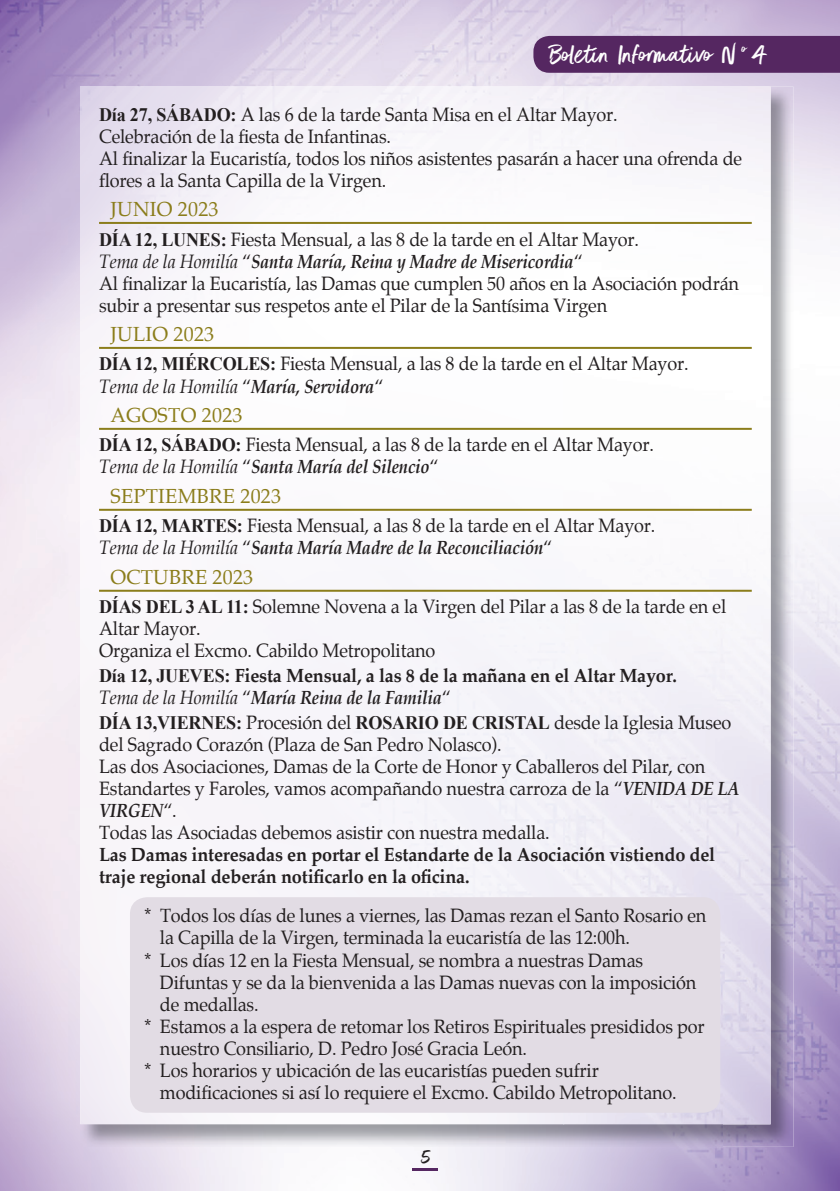
<style>
.page{position:relative;width:840px;height:1191px;background:#fff}
.page>*{position:absolute;margin:0;border:0;box-sizing:border-box;transform-origin:0 0}
.t1{font:32px "Better Times";color:#fff}
.t2{font:23px "Better Times";color:#231f20}
.t3{font:20px "Palatino";letter-spacing:.01em;color:#8b7d1b}
.t4{font:19px/22px "Palatino";letter-spacing:-.01em;color:#231f20;scale:.95 1}
.t5{font:700 19px/22px "Palatino";letter-spacing:-.01em;color:#231f20;scale:.95 1}
.s1{font-family:"Times New Roman";font-weight:700}
.s2{font-style:italic}
.s3{font-weight:700;font-style:italic}
.s4{font-family:"Times New Roman"}
.s5{font-weight:400;font-style:italic}
.s6{font-weight:400}
</style>
<div class="page">
<img style="left:0;top:0;width:839px;height:1191px">
<img style="left:722px;top:87px;width:71px;height:1059px">
<img style="left:80px;top:1124px;width:642px;height:22px">
<img style="left:80px;top:86px;width:690px;height:1038px">
<hr style="left:412px;top:1167px;width:26px;height:3px;background:#552761">
<div style="left:533px;top:36px;width:306px;height:37px;background:#552761"></div>
<div style="left:130px;top:897px;width:589px;height:215px;background:#e2dce4;border-radius:17px"></div>
<hr style="left:99px;top:222px;width:652px;height:2px;background:#8b7d1b">
<hr style="left:99px;top:347px;width:652px;height:2px;background:#8b7d1b">
<hr style="left:99px;top:428px;width:652px;height:2px;background:#8b7d1b">
<hr style="left:99px;top:509px;width:652px;height:2px;background:#8b7d1b">
<hr style="left:99px;top:590px;width:652px;height:2px;background:#8b7d1b">
<h1 class="t1" style="left:547px;top:36px;width:219px">Boletín Informativo N <sup>o</sup> 4</h1>
<p class="t4" style="left:99px;top:103px;width:678px"><span class="s1">Día 27, SÁBADO:</span> A las 6 de la tarde Santa Misa en el Altar Mayor.<br>Celebración de la fiesta de Infantinas.<br>Al finalizar la Eucaristía, todos los niños asistentes pasarán a hacer una ofrenda de flores a la Santa Capilla de la Virgen.</p>
<p class="t3" style="left:110px;top:198px;width:110px">JUNIO 2023</p>
<p class="t4" style="left:99px;top:228px;width:675px"><span class="s1">DÍA 12, LUNES:</span> Fiesta Mensual, a las 8 de la tarde en el Altar Mayor.<br><span class="s2">Tema de la Homilía</span> “<span class="s3">Santa María, Reina y Madre de Misericordia</span>“<br>Al finalizar la Eucaristía, las Damas que cumplen 50 años en la Asociación podrán subir a presentar sus respetos ante el Pilar de la Santísima Virgen</p>
<p class="t3" style="left:110px;top:323px;width:105px">JULIO 2023</p>
<p class="t4" style="left:99px;top:353px;width:621px"><span class="s1">DÍA 12, MIÉRCOLES:</span> Fiesta Mensual, a las 8 de la tarde en el Altar Mayor.<br><span class="s2">Tema de la Homilía</span> “<span class="s3">María, Servidora</span>“</p>
<p class="t3" style="left:110px;top:404px;width:134px">AGOSTO 2023</p>
<p class="t4" style="left:99px;top:434px;width:585px"><span class="s1">DÍA 12, SÁBADO:</span> Fiesta Mensual, a las 8 de la tarde en el Altar Mayor.<br><span class="s2">Tema de la Homilía</span> “<span class="s3">Santa María del Silencio</span>“</p>
<p class="t3" style="left:110px;top:485px;width:172px">SEPTIEMBRE 2023</p>
<p class="t4" style="left:99px;top:515px;width:586px"><span class="s1">DÍA 12, MARTES:</span> Fiesta Mensual, a las 8 de la tarde en el Altar Mayor.<br><span class="s2">Tema de la Homilía</span> “<span class="s3">Santa María Madre de la Reconciliación</span>“</p>
<p class="t3" style="left:110px;top:565px;width:144px">OCTUBRE 2023</p>
<p class="t4" style="left:99px;top:596px;width:661px"><span class="s1">DÍAS DEL 3 AL 11:</span> Solemne Novena a la Virgen del Pilar a las 8 de la tarde en el<br>Altar Mayor.<br>Organiza el Excmo. Cabildo Metropolitano</p>
<p class="t5" style="left:99px;top:665px;width:609px"><span class="s4">Día 12, JUEVES:</span> Fiesta Mensual, a las 8 de la mañana en el Altar Mayor.<br><span class="s5">Tema de la Homilía</span> <span class="s6">“</span><span class="s2">María Reina de la Familia</span><span class="s6">“</span></p>
<p class="t4" style="left:99px;top:712px;width:675px"><span class="s1">DÍA 13,VIERNES:</span> Procesión del <span class="s1">ROSARIO DE CRISTAL</span> desde la Iglesia Museo del Sagrado Corazón (Plaza de San Pedro Nolasco).<br>Las dos Asociaciones, Damas de la Corte de Honor y Caballeros del Pilar, con Estandartes y Faroles, vamos acompañando nuestra carroza de la “<span class="s3">VENIDA DE LA VIRGEN</span>“.<br>Todas las Asociadas debemos asistir con nuestra medalla.</p>
<p class="t5" style="left:99px;top:844px;width:649px">Las Damas interesadas en portar el Estandarte de la Asociación vistiendo del traje regional deberán notificarlo en la oficina.</p>
<p class="t4" style="left:144px;top:905px;width:592px">* Todos los días de lunes a viernes, las Damas rezan el Santo Rosario en</p>
<p class="t4" style="left:160px;top:927px;width:496px">la Capilla de la Virgen, terminada la eucaristía de las 12:00h.</p>
<p class="t4" style="left:144px;top:949px;width:526px">* Los días 12 en la Fiesta Mensual, se nombra a nuestras Damas</p>
<p class="t4" style="left:160px;top:971px;width:565px">Difuntas y se da la bienvenida a las Damas nuevas con la imposición</p>
<p class="t4" style="left:160px;top:993px;width:105px">de medallas.</p>
<p class="t4" style="left:144px;top:1015px;width:591px">* Estamos a la espera de retomar los Retiros Espirituales presididos por</p>
<p class="t4" style="left:160px;top:1037px;width:387px">nuestro Consiliario, D. Pedro José Gracia León.</p>
<p class="t4" style="left:144px;top:1059px;width:479px">* Los horarios y ubicación de las eucaristías pueden sufrir</p>
<p class="t4" style="left:160px;top:1081px;width:545px">modificaciones si así lo requiere el Excmo. Cabildo Metropolitano.</p>
<p class="t2" style="left:420px;top:1143px;width:11px">5</p>
</div>
